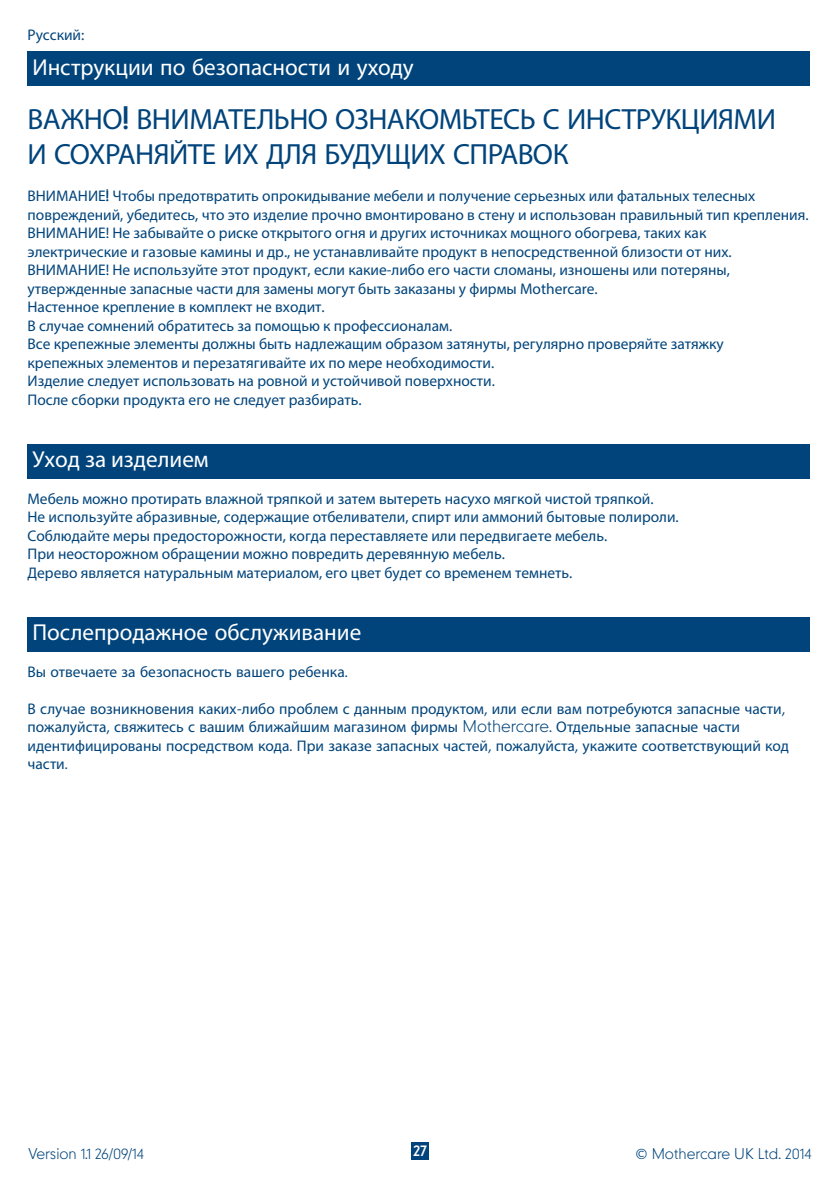
<style>
.page{position:relative;width:840px;height:1191px;background:#fff}
.page>*{position:absolute;margin:0;border:0;box-sizing:border-box;transform-origin:0 0}
.t1{font:29.2px/35.2px "Myriad Pro";letter-spacing:-.02em;color:#00447b}
.t2{font:23.2px "Myriad Pro";color:#fff}
.t3{font:15.4px/18.4px "Myriad Pro";color:#00447b}
.t4{font:100 15.4px "Mothercare";color:#00447b}
.t5{font:100 14px "Mothercare";color:#00447b}
.t6{font:14px "Mothercare";color:#fff}
.s1{font-family:"Mothercare"}
.s2{font-family:"Mothercare";font-weight:100}
</style>
<div class="page">
<div style="left:411px;top:1142px;width:17px;height:17px;background:#00447b"></div>
<div style="left:28px;top:51px;width:781px;height:35px;background:#00447b"></div>
<div style="left:28px;top:616px;width:781px;height:35px;background:#00447b"></div>
<div style="left:28px;top:443px;width:781px;height:35px;background:#00447b"></div>
<p class="t3" style="left:28px;top:25px;width:58px">Русский:</p>
<p class="t2" style="left:32px;top:53px;width:382px">Инструкции по безопасности и уходу</p>
<p class="t1" style="left:28px;top:101px;width:749px">ВАЖНО<span class="s1">!</span> ВНИМАТЕЛЬНО ОЗНАКОМЬТЕСЬ С ИНСТРУКЦИЯМИ<br>И СОХРАНЯЙТЕ ИХ ДЛЯ БУДУЩИХ СПРАВОК</p>
<p class="t3" style="left:28px;top:186px;width:782px">ВНИМАНИЕ Чтобы предотвратить опрокидывание мебели и получение серьезных или фатальных телесных повреждений, убедитесь, что это изделие прочно вмонтировано в стену и использован правильный тип крепления.<br>ВНИМАНИЕ! Не забывайте о риске открытого огня и других источниках мощного обогрева, таких как электрические и газовые камины и др., не устанавливайте продукт в непосредственной близости от них.<br>ВНИМАНИЕ! Не используйте этот продукт, если какие-либо его части сломаны, изношены или потеряны, утвержденные запасные части для замены могут быть заказаны у фирмы Mothercare.<br>Настенное крепление в комплект не входит.<br>В случае сомнений обратитесь за помощью к профессионалам.<br>Все крепежные элементы должны быть надлежащим образом затянуты, регулярно проверяйте затяжку<br>крепежных элементов и перезатягивайте их по мере необходимости.<br>Изделие следует использовать на ровной и устойчивой поверхности.<br>После сборки продукта его не следует разбирать.</p>
<p class="t4" style="left:106px;top:184px;width:5px">!</p>
<p class="t2" style="left:32px;top:445px;width:178px">Уход за изделием</p>
<p class="t3" style="left:28px;top:489px;width:652px">Мебель можно протирать влажной тряпкой и затем вытереть насухо мягкой чистой тряпкой.<br>Не используйте абразивные, содержащие отбеливатели, спирт или аммоний бытовые полироли.<br>Соблюдайте меры предосторожности, когда переставляете или передвигаете мебель.<br>При неосторожном обращении можно повредить деревянную мебель.<br>Дерево является натуральным материалом, его цвет будет со временем темнеть.</p>
<p class="t2" style="left:32px;top:618px;width:330px">Послепродажное обслуживание</p>
<p class="t3" style="left:28px;top:662px;width:321px">Вы отвечаете за безопасность вашего ребенка<span class="s2">.</span></p>
<p class="t3" style="left:28px;top:699px;width:762px">В случае возникновения каких<span class="s2">-</span>либо проблем с данным продуктом<span class="s2">,</span> или если вам потребуются запасные части<span class="s2">, </span>пожалуйста<span class="s2">,</span> свяжитесь с вашим ближайшим магазином фирмы <span class="s2">Mothercare.</span> Отдельные запасные части идентифицированы посредством кода<span class="s2">.</span> При заказе запасных частей<span class="s2">,</span> пожалуйста<span class="s2">,</span> укажите соответствующий код части<span class="s2">.</span></p>
<p class="t5" style="left:28px;top:1144px;width:117px">Version 1.1 26/09/14</p>
<p class="t6" style="left:413px;top:1141px;width:15px">27</p>
<p class="t5" style="left:635px;top:1144px;width:177px">© Mothercare UK Ltd. 2014</p>
</div>
